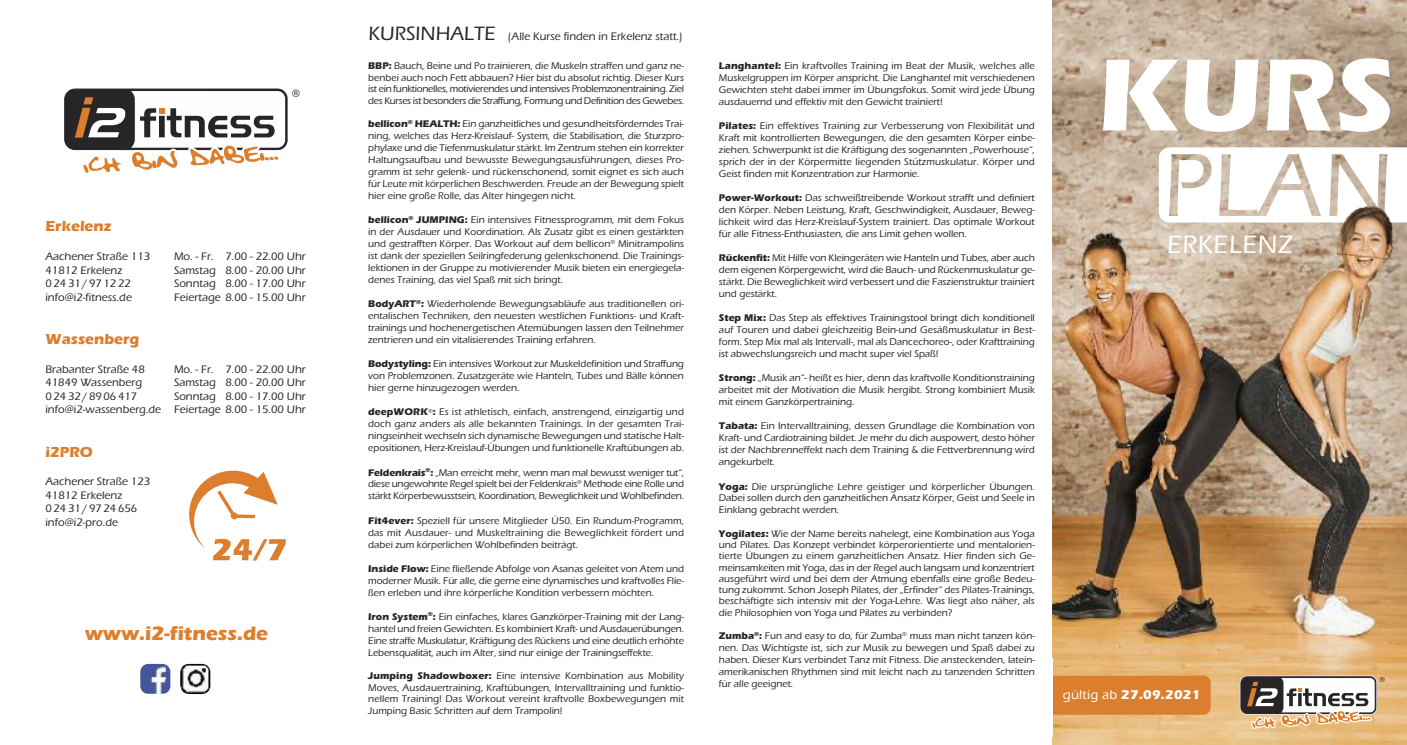
<style>
.page{position:relative;width:1407px;height:745px;background:#fff}
.page>*{position:absolute;margin:0;border:0;box-sizing:border-box;transform-origin:0 0}
.t1{font:700 106.25px "Eras ITC";color:#fff}
.t2{font:500 26px "Eras ITC";letter-spacing:.025em;color:#fff}
.t3{font:700 20px "Eras ITC";color:#db7f2e}
.t4{font:700 15px "Eras ITC";color:#db7f2e}
.t5{font:700 13.12px "Eras ITC";letter-spacing:.025em;color:#fff}
.t6{font:500 11.25px/13.5px "Eras ITC";color:#272526;text-align:right}
.t7{font:10.38px "Helvetica";color:#272526}
.t8{font:500 10px/12px "Eras ITC";color:#272526;text-align:justify}
.t9{font:6.88px "Helvetica";color:#272526}
.s1{font-size:20px}
.s2{font-weight:700}
.s3{font-weight:500}
</style>
<div class="page">
<img style="left:1052px;top:367px;width:355px;height:377px">
<svg style="left:63px;top:87px;width:226px;height:64px"></svg>
<div style="left:65px;top:89px;width:222px;height:60px;background:#272526;border-radius:10px"></div>
<div style="left:65px;top:89px;width:222px;height:60px;border:1px solid #272526;border-radius:10px"></div>
<svg style="left:75px;top:91px;width:210px;height:82px"></svg>
<svg style="left:1240px;top:675px;width:137px;height:39px"></svg>
<div style="left:1241px;top:676px;width:135px;height:37px;background:#272526;border-radius:6px"></div>
<div style="left:1241px;top:676px;width:135px;height:37px;border:1px solid #272526;border-radius:6px"></div>
<svg style="left:1247px;top:677px;width:127px;height:51px"></svg>
<div style="left:1037px;top:675px;width:173px;height:39px;background:#db7f2e;border-radius:7px"></div>
<img style="left:1052px;top:0;width:355px;height:367px">
<div style="left:1036px;top:658px;width:16px;height:78px;background:#fff"></div>
<svg style="left:189px;top:470px;width:97px;height:90px"></svg>
<img style="left:140px;top:663px;width:30px;height:30px;border-radius:8px">
<img style="left:180px;top:663px;width:30px;height:30px;border-radius:8px">
<p class="t7" style="left:292px;top:87px;width:9px">®</p>
<h3 class="t4" style="left:45px;top:217px;width:68px">Erkelenz</h3>
<p class="t6" style="left:45px;top:249px;width:106px">Aachener Straße 113</p>
<p class="t6" style="left:174px;top:249px;width:133px">Mo. - Fr. 7.00 - 22.00 Uhr</p>
<p class="t6" style="left:45px;top:263px;width:78px">41812 Erkelenz</p>
<p class="t6" style="left:174px;top:263px;width:133px">Samstag 8.00 - 20.00 Uhr</p>
<p class="t6" style="left:45px;top:276px;width:87px">02431/971222</p>
<p class="t6" style="left:174px;top:276px;width:133px">Sonntag 8.00 - 17.00 Uhr</p>
<p class="t6" style="left:45px;top:290px;width:88px">info@i2-fitness.de</p>
<p class="t6" style="left:174px;top:290px;width:133px">Feiertage 8.00 - 15.00 Uhr</p>
<h3 class="t4" style="left:45px;top:330px;width:95px">Wassenberg</h3>
<p class="t6" style="left:45px;top:362px;width:101px">Brabanter Straße 48</p>
<p class="t6" style="left:174px;top:362px;width:133px">Mo. - Fr. 7.00 - 22.00 Uhr</p>
<p class="t6" style="left:45px;top:375px;width:98px">41849 Wassenberg</p>
<p class="t6" style="left:174px;top:375px;width:133px">Samstag 8.00 - 20.00 Uhr</p>
<p class="t6" style="left:45px;top:389px;width:93px">02432/8906417</p>
<p class="t6" style="left:45px;top:389px;width:262px">Sonntag 8.00 - 17.00 Uhr<br>info@i2-wassenberg.de Feiertage 8.00 - 15.00 Uhr</p>
<h3 class="t4" style="left:45px;top:442px;width:49px">i2PRO</h3>
<p class="t6" style="left:45px;top:474px;width:106px;text-align:left">Aachener Straße 123<br>41812 Erkelenz<br>02431/9724656 info@i2-pro.de</p>
<h3 class="t3" style="left:85px;top:621px;width:185px">www.i2-fitness.de</h3>
<p class="t6" style="left:368px;top:30px;width:316px"><span class="s1">KURSINHALTE</span> (Alle Kurse finden in Erkelenz statt.)</p>
<p class="t8" style="left:368px;top:60px;width:317px;line-height:11.5px"><span class="s2">BBP:</span> Bauch, Beine und Po trainieren, die Muskeln straffen und ganz ne&shy;benbei auch noch Fett abbauen? Hier bist du absolut richtig. Dieser Kurs ist ein funktionelles, motivierendes und intensives Problemzonentraining. Ziel des Kurses ist besonders die Straffung, Formung und Definition des Gewebes.</p>
<p class="t8" style="left:368px;top:117px;width:317px"><span class="s2">bellicon</span><sup>®</sup> <span class="s2">HEALTH:</span> Ein ganzheitliches und gesundheitsförderndes Trai&shy;ning, welches das Herz-Kreislauf- System, die Stabilisation, die Sturzpro&shy;phylaxe und die Tiefenmuskulatur stärkt. Im Zentrum stehen ein korrekter Haltungsaufbau und bewusste Bewegungsausführungen, dieses Pro&shy;gramm ist sehr gelenk- und rückenschonend, somit eignet es sich auch für Leute mit körperlichen Beschwerden. Freude an der Bewegung spielt hier eine große Rolle, das Alter hingegen nicht.</p>
<p class="t8" style="left:368px;top:213px;width:317px"><span class="s2">bellicon</span><sup>®</sup> <span class="s2">JUMPING:</span> Ein intensives Fitnessprogramm, mit dem Fokus in der Ausdauer und Koordination. Als Zusatz gibt es einen gestärkten und gestrafften Körper. Das Workout auf dem bellicon<sup>®</sup> Minitrampolins ist dank der speziellen Seilringfederung gelenkschonend. Die Trainings&shy;lektionen in der Gruppe zu motivierender Musik bieten ein energiegela&shy;denes Training, das viel Spaß mit sich bringt.</p>
<p class="t8" style="left:368px;top:297px;width:317px"><span class="s2">BodyART</span><sup>®</sup><span class="s2">:</span> Wiederholende Bewegungsabläufe aus traditionellen ori&shy;entalischen Techniken, den neuesten westlichen Funktions- und Kraft&shy;trainings und hochenergetischen Atemübungen lassen den Teilnehmer zentrieren und ein vitalisierendes Training erfahren.</p>
<p class="t8" style="left:368px;top:357px;width:317px"><span class="s2">Bodystyling:</span> Ein intensives Workout zur Muskeldefinition und Straffung von Problemzonen. Zusatzgeräte wie Hanteln, Tubes und Bälle können hier gerne hinzugezogen werden.</p>
<p class="t8" style="left:368px;top:406px;width:317px"><span class="s2">deepWORK</span><sup>®</sup><span class="s2">:</span> Es ist athletisch, einfach, anstrengend, einzigartig und doch ganz anders als alle bekannten Trainings. In der gesamten Trai&shy;ningseinheit wechseln sich dynamische Bewegungen und statische Halt&shy;epositionen, Herz-Kreislauf-Übungen und funktionelle Kraftübungen ab.</p>
<p class="t8" style="left:368px;top:465px;width:317px"><span class="s2">Feldenkrais</span><sup>®</sup><span class="s2">:</span> „Man erreicht mehr, wenn man mal bewusst weniger tut“, diese ungewohnte Regel spielt bei der Feldenkrais<sup>®</sup> Methode eine Rolle und stärkt Körperbewusstsein, Koordination, Beweglichkeit und Wohlbefinden.</p>
<p class="t8" style="left:368px;top:513px;width:317px"><span class="s2">Fit4ever:</span> Speziell für unsere Mitglieder Ü50. Ein Rundum-Programm, das mit Ausdauer- und Muskeltraining die Beweglichkeit fördert und dabei zum körperlichen Wohlbefinden beiträgt.</p>
<p class="t8" style="left:368px;top:561px;width:317px"><span class="s2">Inside Flow:</span> Eine fließende Abfolge von Asanas geleitet von Atem und moderner Musik. Für alle, die gerne eine dynamisches und kraftvolles Flie&shy;ßen erleben und ihre körperliche Kondition verbessern möchten.</p>
<p class="t8" style="left:368px;top:609px;width:317px"><span class="s2">Iron System</span><sup>®</sup><span class="s2">:</span> Ein einfaches, klares Ganzkörper-Training mit der Lang&shy;hantel und freien Gewichten. Es kombiniert Kraft- und Ausdauerübungen.<br>Eine straffe Muskulatur, Kräftigung des Rückens und eine deutlich erhöhte Lebensqualität, auch im Alter, sind nur einige der Trainingseffekte.</p>
<p class="t8" style="left:368px;top:669px;width:317px;line-height:11.5px"><span class="s2">Jumping Shadowboxer:</span> Eine intensive Kombination aus Mobility Moves, Ausdauertraining, Kraftübungen, Intervalltraining und funktio&shy;nellem Training! Das Workout vereint kraftvolle Boxbewegungen mit Jumping Basic Schritten auf dem Trampolin!</p>
<p class="t8" style="left:719px;top:59px;width:317px"><span class="s2">Langhantel:</span> Ein kraftvolles Training im Beat der Musik, welches alle Muskelgruppen im Körper anspricht. Die Langhantel mit verschiedenen Gewichten steht dabei immer im Übungsfokus. Somit wird jede Übung ausdauernd und effektiv mit den Gewicht trainiert!</p>
<p class="t8" style="left:719px;top:119px;width:317px"><span class="s2">Pilates:</span> Ein effektives Training zur Verbesserung von Flexibilität und Kraft mit kontrollierten Bewegungen, die den gesamten Körper einbe&shy;ziehen. Schwerpunkt ist die Kräftigung des sogenannten „Powerhouse“, sprich der in der Körpermitte liegenden Stützmuskulatur. Körper und Geist finden mit Konzentration zur Harmonie.</p>
<p class="t8" style="left:719px;top:191px;width:317px"><span class="s2">Power-Workout:</span> Das schweißtreibende Workout strafft und definiert den Körper. Neben Leistung, Kraft, Geschwindigkeit, Ausdauer, Beweg&shy;lichkeit wird das Herz-Kreislauf-System trainiert. Das optimale Workout für alle Fitness-Enthusiasten, die ans Limit gehen wollen.</p>
<p class="t8" style="left:719px;top:251px;width:317px"><span class="s2">Rückenfit:</span> Mit Hilfe von Kleingeräten wie Hanteln und Tubes, aber auch dem eigenen Körpergewicht, wird die Bauch- und Rückenmuskulatur ge&shy;stärkt. Die Beweglichkeit wird verbessert und die Faszienstruktur trainiert und gestärkt.</p>
<p class="t8" style="left:719px;top:311px;width:317px"><span class="s2">Step Mix:</span> Das Step als effektives Trainingstool bringt dich konditionell auf Touren und dabei gleichzeitig Bein-und Gesäßmuskulatur in Best&shy;form. Step Mix mal als Intervall-, mal als Dancechoreo-, oder Krafttraining ist abwechslungsreich und macht super viel Spaß!</p>
<p class="t8" style="left:719px;top:371px;width:317px"><span class="s2">Strong:</span> „Musik an“- heißt es hier, denn das kraftvolle Konditionstraining arbeitet mit der Motivation die Musik hergibt. Strong kombiniert Musik mit einem Ganzkörpertraining.</p>
<p class="t8" style="left:719px;top:419px;width:317px"><span class="s2">Tabata:</span> Ein Intervalltraining, dessen Grundlage die Kombination von Kraft- und Cardiotraining bildet. Je mehr du dich auspowert, desto höher ist der Nachbrenneffekt nach dem Training &amp; die Fettverbrennung wird angekurbelt.</p>
<p class="t8" style="left:719px;top:479px;width:317px"><span class="s2">Yoga:</span> Die ursprüngliche Lehre geistiger und körperlicher Übungen.<br>Dabei sollen durch den ganzheitlichen Ansatz Körper, Geist und Seele in Einklang gebracht werden.</p>
<p class="t8" style="left:719px;top:527px;width:317px;line-height:11.2px"><span class="s2">Yogilates:</span> Wie der Name bereits nahelegt, eine Kombination aus Yoga und Pilates. Das Konzept verbindet körperorientierte und mentalorien&shy;tierte Übungen zu einem ganzheitlichen Ansatz. Hier finden sich Ge&shy;meinsamkeiten mit Yoga, das in der Regel auch langsam und konzentriert ausgeführt wird und bei dem der Atmung ebenfalls eine große Bedeu&shy;tung zukommt. Schon Joseph Pilates, der „Erfinder“ des Pilates-Trainings, beschäftigte sich intensiv mit der Yoga-Lehre. Was liegt also näher, als die Philosophien von Yoga und Pilates zu verbinden?</p>
<p class="t8" style="left:719px;top:629px;width:317px"><span class="s2">Zumba</span><sup>®</sup><span class="s2">:</span> Fun and easy to do, für Zumba<sup>®</sup> muss man nicht tanzen kön&shy;nen. Das Wichtigste ist, sich zur Musik zu bewegen und Spaß dabei zu haben. Dieser Kurs verbindet Tanz mit Fitness. Die ansteckenden, latein&shy;amerikanischen Rhythmen sind mit leicht nach zu tanzenden Schritten für alle geeignet.</p>
<h1 class="t1" style="left:1098px;top:32px;width:299px">KURS</h1>
<h2 class="t2" style="left:1167px;top:229px;width:127px">ERKELENZ</h2>
<h3 class="t5" style="left:1063px;top:686px;width:139px"><span class="s3">gültig ab</span> 27.09.2021</h3>
<p class="t9" style="left:1380px;top:675px;width:7px">®</p>
</div>
